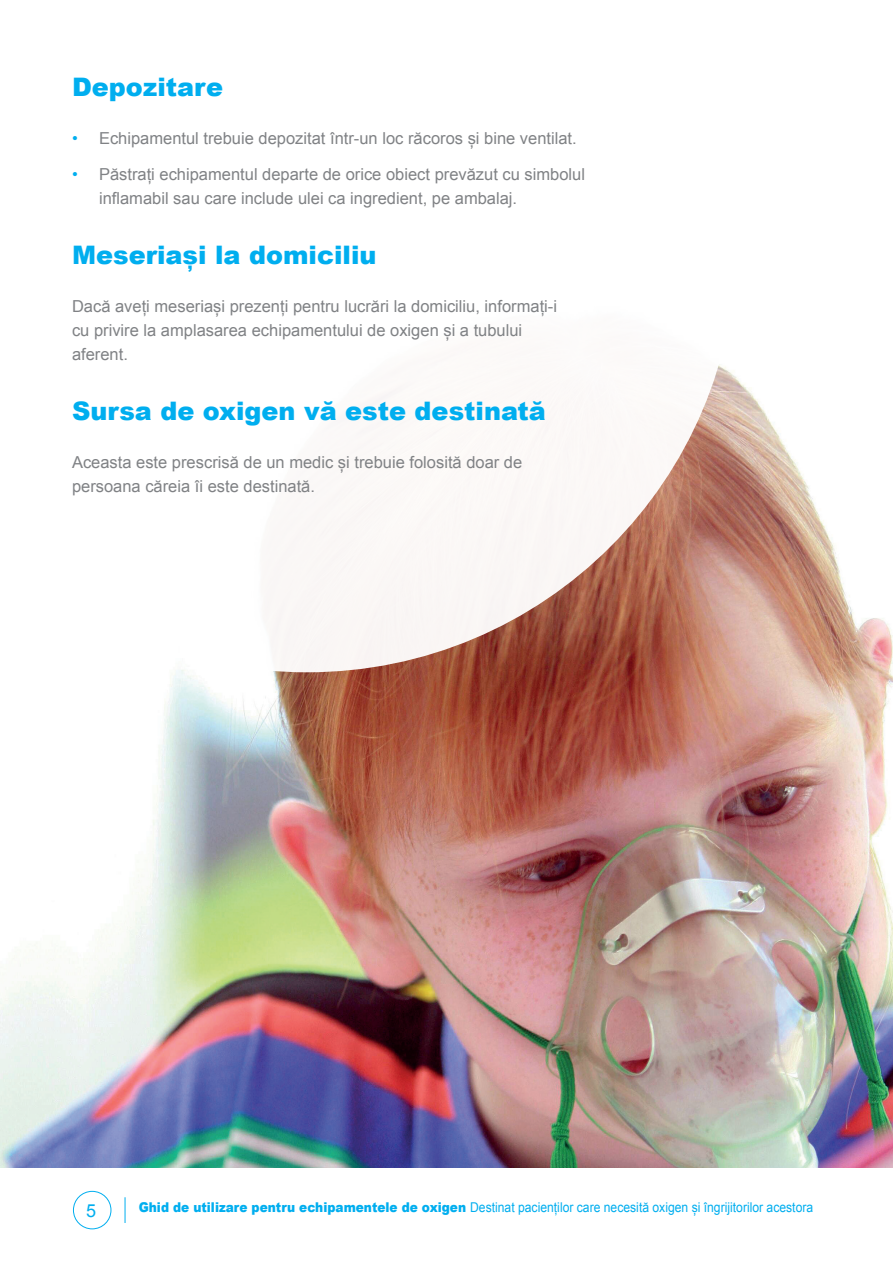
<style>
.page{position:relative;width:893px;height:1263px;background:#fff}
.page>*{position:absolute;margin:0;border:0;box-sizing:border-box;transform-origin:0 0}
.t1{font:900 25.5px "Arial";color:#00aeef}
.t2{font:18px "Arial";color:#00aeef}
.t3{font:16.5px/24px "Arial";color:#808285}
.t4{font:13.5px "Arial";color:#00aeef;scale:.9 1}
.s1{color:#00aeef}
.s2{font-weight:900}
</style>
<div class="page">
<div style="left:73px;top:1191px;width:38px;height:38px;border:1px solid #00aeef;border-radius:50%"></div>
<svg style="left:125px;top:1197px;width:1px;height:26px"></svg>
<img style="left:0;top:377px;width:893px;height:790px">
<svg style="left:0;top:365px;width:736px;height:307px"></svg>
<h1 class="t1" style="left:72px;top:68px;width:153px">Depozitare</h1>
<p class="t3" style="left:72px;top:126px;width:506px"><span class="s1">•</span> Echipamentul trebuie depozitat într-un loc răcoros și bine ventilat.</p>
<p class="t3" style="left:99px;top:162px;width:488px;text-indent:-27px"><span class="s1">•</span> Păstrați echipamentul departe de orice obiect prevăzut cu simbolul inflamabil sau care include ulei ca ingredient, pe ambalaj.</p>
<h1 class="t1" style="left:72px;top:236px;width:306px">Meseriași la domiciliu</h1>
<p class="t3" style="left:72px;top:294px;width:487px">Dacă aveți meseriași prezenți pentru lucrări la domiciliu, informați-i cu privire la amplasarea echipamentului de oxigen și a tubului aferent.</p>
<h1 class="t1" style="left:72px;top:392px;width:475px">Sursa de oxigen vă este destinată</h1>
<p class="t3" style="left:72px;top:450px;width:452px">Aceasta este prescrisă de un medic și trebuie folosită doar de persoana căreia îi este destinată.</p>
<p class="t2" style="left:86px;top:1198px;width:12px">5</p>
<p class="t4" style="left:139px;top:1198px;width:751px"><span class="s2">Ghid de utilizare pentru echipamentele de oxigen</span> Destinat pacienților care necesită oxigen și îngrijitorilor acestora</p>
</div>
